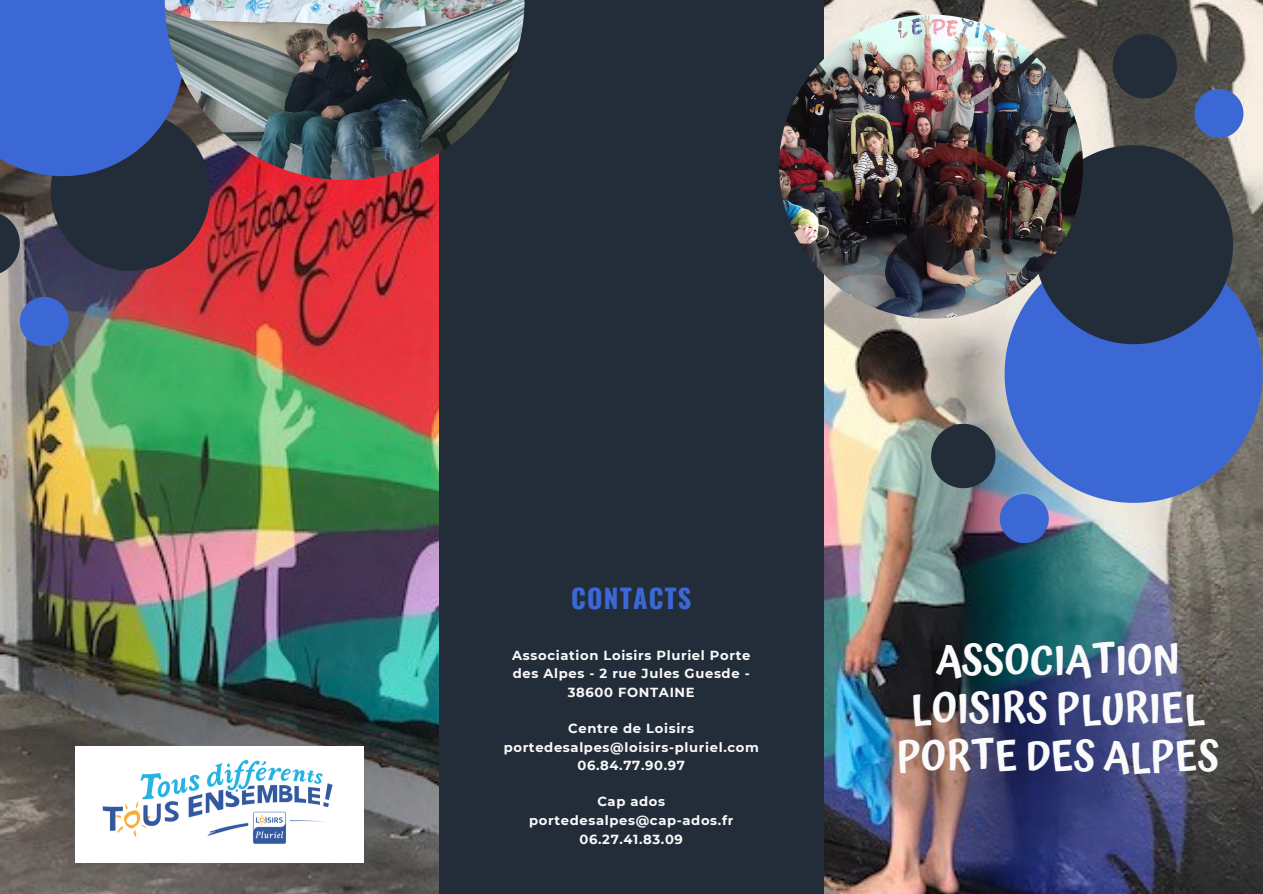
<style>
.page{position:relative;width:1263px;height:894px;background:#fff}
.page>*{position:absolute;margin:0;border:0;box-sizing:border-box;transform-origin:0 0}
.t1{font:600 40.5px/48.2px "Atma";color:#fafafa;text-align:center}
.t2{font:700 26.25px "Oswald";letter-spacing:.05em;color:#3b68d5}
.t3{font:700 13.2px/18.6px "Montserrat";letter-spacing:.05em;color:#fafafa;text-align:center}
</style>
<div class="page">
<img style="left:0;top:0;width:1263px;height:893px">
<svg style="left:0;top:0;width:210px;height:275px;background:#3b5191"></svg>
<svg style="left:20px;top:297px;width:49px;height:49px;background:#4367be"></svg>
<div style="left:439px;top:0;width:385px;height:893px;background:#232d3a"></div>
<img style="left:165px;top:0;width:359px;height:180px">
<svg style="left:1005px;top:244px;width:257px;height:258px;background:#4b70c5"></svg>
<svg style="left:1034px;top:145px;width:199px;height:199px;background:#2b384e"></svg>
<svg style="left:1113px;top:34px;width:64px;height:64px;background:#2a323b"></svg>
<svg style="left:931px;top:423px;width:64px;height:65px;background:#38434e"></svg>
<svg style="left:1000px;top:494px;width:49px;height:49px;background:#4468c4"></svg>
<svg style="left:1194px;top:89px;width:49px;height:49px;background:#4e71c4"></svg>
<img style="left:779px;top:15px;width:304px;height:303px;border-radius:50%">
<img style="left:76px;top:746px;width:288px;height:116px">
<h2 class="t2" style="left:571px;top:577px;width:122px">CONTACTS</h2>
<p class="t3" style="left:512px;top:645px;width:240px">Association Loisirs Pluriel Porte des Alpes - 2 rue Jules Guesde -<br>38600 FONTAINE</p>
<p class="t3" style="left:504px;top:718px;width:257px">Centre de Loisirs portedesalpes@loisirs-pluriel.com<br>06.84.77.90.97</p>
<p class="t3" style="left:529px;top:792px;width:206px">Cap ados portedesalpes@cap-ados.fr<br>06.27.41.83.09</p>
<h1 class="t1" style="left:897px;top:635px;width:324px">ASSOCIATION<br>LOISIRS PLURIEL<br>PORTE DES ALPES</h1>
</div>
